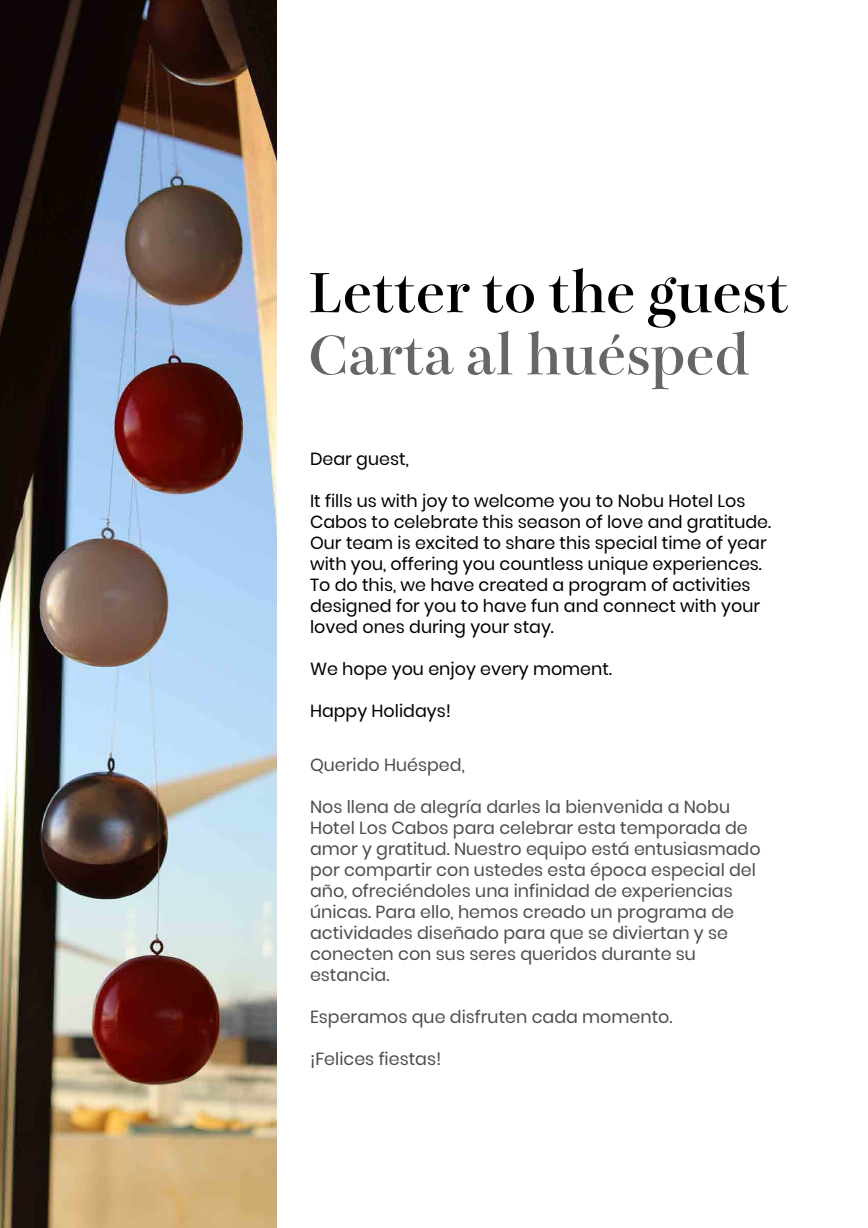
<style>
.page{position:relative;width:868px;height:1228px;background:#fff}
.page>*{position:absolute;margin:0;border:0;box-sizing:border-box;transform-origin:0 0}
.t1{font:800 52.5px "Toppan Bunkyu Midashi Mincho Std N";color:#000}
.t2{font:800 51.8px "Toppan Bunkyu Midashi Mincho Std N";color:#666}
.t3{font:17.5px/21px "Poppins";color:#4d4d4d}
.t4{font:17.5px/21px "Poppins";color:#000}
</style>
<div class="page">
<img style="left:0;top:0;width:276px;height:1228px">
<h1 class="t1" style="left:308px;top:252px;width:482px">Letter to the guest</h1>
<h2 class="t2" style="left:308px;top:315px;width:443px">Carta al huésped</h2>
<p class="t4" style="left:310px;top:448px;width:100px">Dear guest,</p>
<p class="t4" style="left:310px;top:490px;width:463px">It fills us with joy to welcome you to Nobu Hotel Los Cabos to celebrate this season of love and gratitude.<br>Our team is excited to share this special time of year with you, offering you countless unique experiences.<br>To do this, we have created a program of activities designed for you to have fun and connect with your loved ones during your stay.</p>
<p class="t4" style="left:310px;top:658px;width:303px">We hope you enjoy every moment.</p>
<p class="t4" style="left:310px;top:700px;width:142px">Happy Holidays!</p>
<p class="t3" style="left:310px;top:754px;width:156px">Querido Huésped,</p>
<p class="t3" style="left:310px;top:796px;width:452px">Nos llena de alegría darles la bienvenida a Nobu Hotel Los Cabos para celebrar esta temporada de amor y gratitud. Nuestro equipo está entusiasmado por compartir con ustedes esta época especial del año, ofreciéndoles una infinidad de experiencias únicas. Para ello, hemos creado un programa de actividades diseñado para que se diviertan y se conecten con sus seres queridos durante su estancia.</p>
<p class="t3" style="left:310px;top:1006px;width:364px">Esperamos que disfruten cada momento.</p>
<p class="t3" style="left:310px;top:1048px;width:133px">¡Felices fiestas!</p>
</div>
